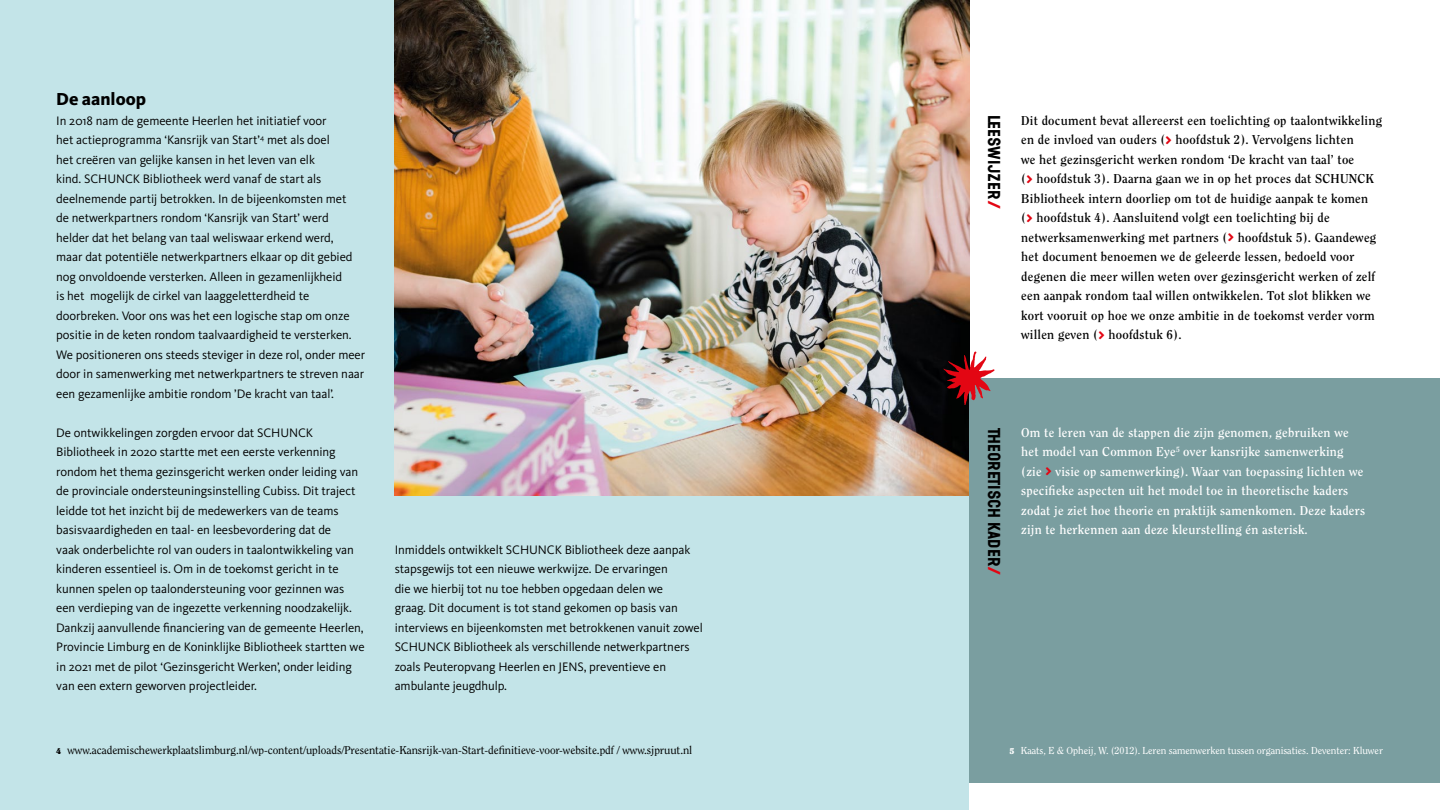
<style>
.page{position:relative;width:1440px;height:810px;background:#fff}
.page>*{position:absolute;margin:0;border:0;box-sizing:border-box;transform-origin:0 0}
.Kopje{font:800 18px "Kievit OT";color:#000}
.Leeswijzer_Header{font:16.12px "Wilma Base";letter-spacing:-.01em;color:#000}
.Basis{font:12.75px/19.5px "Kievit OT";letter-spacing:-.005em;color:#000}
.Leeswijzer_Body{font:700 12.75px/19.5px "Clearface Std";letter-spacing:.02em;color:#000}
.Kader_Tekst_met_Wit{font:700 12.75px/19.5px "Clearface Std";letter-spacing:.02em;color:#fff}
.Voetnoot{font:11.25px "Clearface Std";letter-spacing:-.005em;color:#000}
.Voetnoot-2{font:10.05px "Clearface Std";letter-spacing:-.005em;color:#fff}
.s1{font-weight:900;font-size:8.25px}
.s2{color:#e30613}
</style>
<div class="page">
<div style="left:0;top:0;width:969px;height:810px;background:#c3e4e8"></div>
<img style="left:395px;top:0;width:574px;height:496px">
<div style="left:969px;top:378px;width:471px;height:405px;background:#7a9ea0"></div>
<svg style="left:943px;top:352px;width:52px;height:53px"></svg>
<p class="Kopje" style="left:56px;top:88px;width:91px">De aanloop</p>
<p class="Basis" style="left:56px;top:111px;width:310px">In 2018 nam de gemeente Heerlen het initiatief voor<br>het actieprogramma ‘Kansrijk van Start’<sup>4</sup> met als doel<br>het creëren van gelijke kansen in het leven van elk<br>kind. SCHUNCK Bibliotheek werd vanaf de start als deelnemende partij betrokken. In de bijeenkomsten met<br>de netwerkpartners rondom ‘Kansrijk van Start’ werd<br>helder dat het belang van taal weliswaar erkend werd,<br>maar dat potentiële netwerkpartners elkaar op dit gebied nog onvoldoende versterken. Alleen in gezamenlijkheid<br>is het mogelijk de cirkel van laaggeletterdheid te doorbreken. Voor ons was het een logische stap om onze positie in de keten rondom taalvaardigheid te versterken.<br>We positioneren ons steeds steviger in deze rol, onder meer door in samenwerking met netwerkpartners te streven naar een gezamenlijke ambitie rondom ’De kracht van taal’.</p>
<p class="Basis" style="left:56px;top:423px;width:310px">De ontwikkelingen zorgden ervoor dat SCHUNCK Bibliotheek in 2020 startte met een eerste verkenning rondom het thema gezinsgericht werken onder leiding van de provinciale ondersteuningsinstelling Cubiss. Dit traject leidde tot het inzicht bij de medewerkers van de teams basisvaardigheden en taal- en leesbevordering dat de<br>vaak onderbelichte rol van ouders in taalontwikkeling van kinderen essentieel is. Om in de toekomst gericht in te kunnen spelen op taalondersteuning voor gezinnen was een verdieping van de ingezette verkenning noodzakelijk.<br>Dankzij aanvullende financiering van de gemeente Heerlen, Provincie Limburg en de Koninklijke Bibliotheek startten we in 2021 met de pilot ‘Gezinsgericht Werken’, onder leiding van een extern geworven projectleider.</p>
<p class="Basis" style="left:395px;top:540px;width:310px">Inmiddels ontwikkelt SCHUNCK Bibliotheek deze aanpak stapsgewijs tot een nieuwe werkwijze. De ervaringen<br>die we hierbij tot nu toe hebben opgedaan delen we<br>graag. Dit document is tot stand gekomen op basis van interviews en bijeenkomsten met betrokkenen vanuit zowel SCHUNCK Bibliotheek als verschillende netwerkpartners zoals Peuteropvang Heerlen en JENS, preventieve en ambulante jeugdhulp.</p>
<p class="Voetnoot" style="left:56px;top:743px;width:638px"><span class="s1">4</span> www.academischewerkplaatslimburg.nl/wp-content/uploads/Presentatie-Kansrijk-van-Start-definitieve-voor-website.pdf / www.sjpruut.nl</p>
<p class="Leeswijzer_Header" style="left:1004px;top:115px;width:96px;rotate:90deg">Leeswijzer<span class="s2">/</span></p>
<p class="Leeswijzer_Body" style="left:1021px;top:110px;width:362px">Dit document bevat allereerst een toelichting op taalontwikkeling en de invloed van ouders ( hoofdstuk 2). Vervolgens lichten<br>we het gezinsgericht werken rondom ‘De kracht van taal’ toe<br>( hoofdstuk 3). Daarna gaan we in op het proces dat SCHUNCK Bibliotheek intern doorliep om tot de huidige aanpak te komen<br>( hoofdstuk 4). Aansluitend volgt een toelichting bij de netwerksamenwerking met partners ( hoofdstuk 5). Gaandeweg het document benoemen we de geleerde lessen, bedoeld voor degenen die meer willen weten over gezinsgericht werken of zelf een aanpak rondom taal willen ontwikkelen. Tot slot blikken we kort vooruit op hoe we onze ambitie in de toekomst verder vorm willen geven ( hoofdstuk 6).</p>
<p class="Leeswijzer_Header" style="left:1004px;top:428px;width:150px;rotate:90deg">Theoretisch kader<span class="s2">/</span></p>
<p class="Kader_Tekst_met_Wit" style="left:1021px;top:422px;width:345px">Om te leren van de stappen die zijn genomen, gebruiken we het model van Common Eye<sup>5</sup> over kansrijke samenwerking (zie visie op samenwerking). Waar van toepassing lichten we specifieke aspecten uit het model toe in theoretische kaders zodat je ziet hoe theorie en praktijk samenkomen. Deze kaders zijn te herkennen aan deze kleurstelling én asterisk.</p>
<p class="Voetnoot-2" style="left:1010px;top:744px;width:375px"><span class="s1">5</span> Kaats, E &amp; Opheij, W. (2012). Leren samenwerken tussen organisaties. Deventer: Kluwer</p>
</div>
